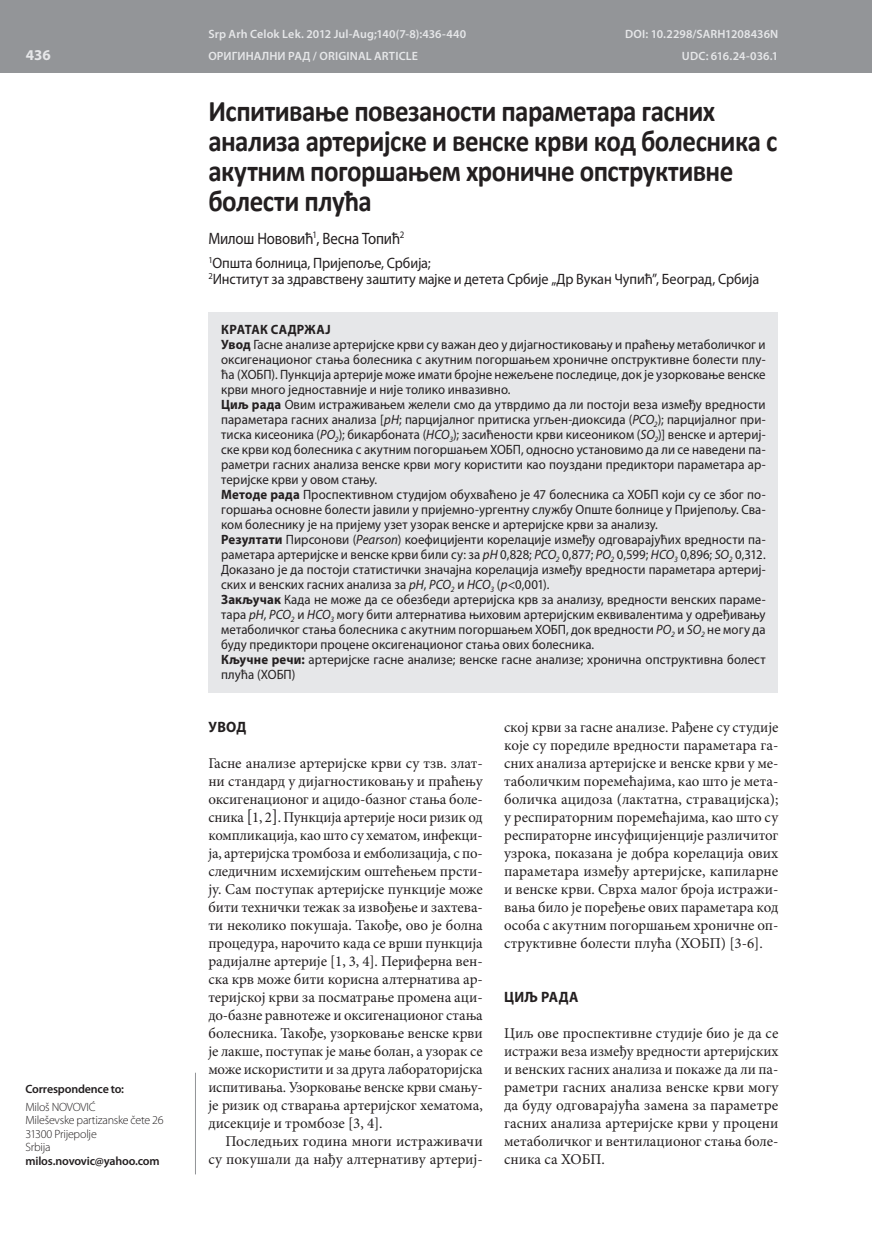
<style>
.page{position:relative;width:872px;height:1234px;background:#fff}
.page>*{position:absolute;margin:0;border:0;box-sizing:border-box;transform-origin:0 0}
.t1{font:700 30px/30px "Calibri";letter-spacing:-.02em;color:#231f20;scale:.9 1}
.t2{font:16.5px "Myriad Pro";letter-spacing:-.015em;color:#231f20;scale:.9 1}
.t3{font:15px/18px "Minion Pro";color:#231f20;text-align:justify}
.t4{font:15px/15.8px "Myriad Pro";letter-spacing:-.005em;color:#231f20;scale:.95 1}
.t5{font:700 15px "Myriad Pro";letter-spacing:.02em;color:#231f20;scale:.95 1}
.t6{font:700 15px "Myriad Pro";color:#e6e7e9}
.t7{font:13.5px/15px "Myriad Pro";letter-spacing:.005em;color:#231f20;scale:.95 1}
.t8{font:600 12px "Myriad Pro";letter-spacing:.005em;color:#e6e7e9}
.t9{font:300 12px/13.5px "Myriad Pro";letter-spacing:-.02em;color:#231f20}
.t10{font:600 12px "Myriad Pro";letter-spacing:-.015em;color:#231f20}
.s1{font-weight:700}
.s2{font-style:italic}
.s3{font-size:18px}
</style>
<div class="page">
<div style="left:0;top:0;width:872px;height:72px;background:#939598"></div>
<div style="left:208px;top:312px;width:570px;height:380px;background:#e6e7e9"></div>
<hr style="left:195px;top:1072px;width:1px;height:102px;background:#939598">
<p class="t6" style="left:26px;top:45px;width:26px">436</p>
<p class="t10" style="left:26px;top:1080px;width:100px">Correspondence to:</p>
<p class="t9" style="left:26px;top:1099px;width:139px">Miloš NOVOVIĆ<br>Mileševske partizanske čete 26<br>31300 Prijepolje<br>Srbija</p>
<p class="t10" style="left:26px;top:1152px;width:136px">milos.novovic@yahoo.com</p>
<p class="t8" style="left:208px;top:26px;width:259px">Srp Arh Celok Lek. 2012 Jul-Aug;140(7-8):436-440</p>
<p class="t8" style="left:625px;top:26px;width:155px">DOI: 10.2298/SARH1208436N</p>
<p class="t8" style="left:208px;top:48px;width:211px">ОРИГИНАЛ НИ РАД / ORIGINAL ARTICLE</p>
<p class="t8" style="left:682px;top:48px;width:98px">UDC: 616.24-036.1</p>
<h1 class="t1" style="left:208px;top:96px;width:633px">Испитивање повезаности параметара гасних анализа артеријске и венске крви код болесника с акутним погоршањем хроничне опструктивне болести плућа</h1>
<p class="t2" style="left:208px;top:228px;width:219px">Милош Нововић<sup>1</sup>, Весна Топић<sup>2</sup></p>
<p class="t4" style="left:208px;top:255px;width:581px"><sup>1</sup>Општа болница, Пријепоље, Србија;<br><sup>2</sup>Институт за здравствену заштиту мајке и детета Србије „Др Вукан Чупић”, Београд, Србија</p>
<p class="t7" style="left:221px;top:321px;width:574px"><span class="s1">КРАТАК САДРЖАЈ<br>Увод</span> Гасне анализе артеријске крви су важан део у дијагностиковању и праћењу метаболичког и оксигенационог стања болесника с акутним погоршањем хроничне опструктивне болести плу&shy;ћа (ХОБП). Пункција артерије може имати бројне нежељене последице, док је узорковање венске крви много једноставније и није толико инвазивно.<br><span class="s1">Циљ рада</span> Овим истраживањем желели смо да утврдимо да ли постоји веза између вредности параметара гасних анализа [<span class="s2">pH</span>; парцијалног притиска угљен-диоксида (<span class="s2">PCO</span><sub>2</sub>); парцијалног при&shy;тиска кисеоника (<span class="s2">PO</span><sub>2</sub>); бикарбоната (<span class="s2">HCO</span><sub>3</sub>); засићености крви кисеоником (<span class="s2">SO</span><sub>2</sub>)] венске и артериј&shy;ске крви код болесника с акутним погоршањем ХОБП, односно установимо да ли се наведени па&shy;раметри гасних анализа венске крви могу користити као поуздани предиктори параметара ар&shy;теријске крви у овом стању.<br><span class="s1">Методе рада</span> Проспективном студијом обухваћено је 47 болесника са ХОБП који су се због по&shy;горшања основне болести јавили у пријемно-ургентну службу Опште болнице у Пријепољу. Сва&shy;ком болеснику је на пријему узет узорак венске и артеријске крви за анализу.<br><span class="s1">Резултати</span> Пирсонови (<span class="s2">Pearson</span>) коефицијенти корелације између одговарајућих вредности па&shy;раметара артеријске и венске крви били су: за <span class="s2">pH</span> 0,828; <span class="s2">PCO</span><sub>2</sub> 0,877; <span class="s2">PO</span><sub>2</sub> 0,599; <span class="s2">HCO</span><sub>3</sub> 0,896; <span class="s2">SO</span><sub>2</sub> 0,312.<br>Доказано је да постоји статистички значајна корелација између вредности параметара артериј&shy;ских и венских гасних анализа за <span class="s2">pH</span>, <span class="s2">PCO</span><sub>2</sub> и <span class="s2">HCO</span><sub>3</sub> (<span class="s2">p</span>&lt;0,001).<br><span class="s1">Закључак</span> Када не може да се обезбеди артеријска крв за анализу, вредности венских параме&shy;тара <span class="s2">pH</span>, <span class="s2">PCO</span><sub>2</sub> и <span class="s2">HCO</span><sub>3</sub> могу бити алтернатива њиховим артеријским еквивалентима у одређивању метаболичког стања болесника с акутним погоршањем ХОБП, док вредности <span class="s2">PO</span><sub>2</sub> и <span class="s2">SO</span><sub>2</sub> не могу да буду предиктори процене оксигенационог стања ових болесника.<br><span class="s1">Кључне речи:</span> артеријске гасне анализе; венске гасне анализе; хронична опструктивна болест плућа (ХОБП)</p>
<p class="t5" style="left:208px;top:716px;width:41px">УВОД</p>
<p class="t3" style="left:208px;top:753px;width:276px">Гасне анализе артеријске крви су тзв. злат&shy;ни стандард у дијагностиковању и праћењу оксигенационог и ацидо-базног стања боле&shy;сника <span class="s3">[</span>1, 2<span class="s3">]</span>. Пункција артерије носи ризик од компликација, као што су хематом, инфекци&shy;ја, артеријска тромбоза и емболизација, с по&shy;следичним исхемијским оштећењем прсти&shy;ју. Сам поступак артеријске пункције може бити технички тежак за извођење и захтева&shy;ти неколико покушаја. Такође, ово је болна процедура, нарочито када се врши пункција радијалне артерије [1, 3, 4]. Периферна вен&shy;ска крв може бити корисна алтернатива ар&shy;теријској крви за посматрање промена аци&shy;до-базне равнотеже и оксигенационог стања болесника. Такође, узорковање венске крви је лакше, поступак је мање болан, а узорак се може искористити и за друга лабораторијска испитивања. Узорковање венске крви смању&shy;је ризик од стварања артеријског хематома, дисекције и тромбозе [3, 4].</p>
<p class="t3" style="left:208px;top:1131px;width:276px;text-align:right">Последњих година многи истраживачи су покушали да нађу алтернативу артериј-</p>
<p class="t3" style="left:504px;top:717px;width:276px">ској крви за гасне анализе. Рађене су студије које су поредиле вредности параметара га&shy;сних анализа артеријске и венске крви у ме&shy;таболичким поремећајима, као што је мета&shy;боличка ацидоза (лактатна, стравацијска); у респираторним поремећајима, као што су респираторне инсуфицијенције различитог узрока, показана је добра корелација ових параметара између артеријске, капиларне и венске крви. Сврха малог броја истражи&shy;вања било је поређење ових параметара код особа с акутним погоршањем хроничне оп&shy;структивне болести плућа (ХОБП) [3-6].</p>
<p class="t5" style="left:504px;top:986px;width:80px">ЦИЉ РАДА</p>
<p class="t3" style="left:504px;top:1023px;width:276px">Циљ ове проспективне студије био је да се истражи веза између вредности артеријских и венских гасних анализа и покаже да ли па&shy;раметри гасних анализа венске крви могу да буду одговарајућа замена за параметре гасних анализа артеријске крви у процени метаболичког и вентилационог стања боле&shy;сника са ХОБП.</p>
</div>
